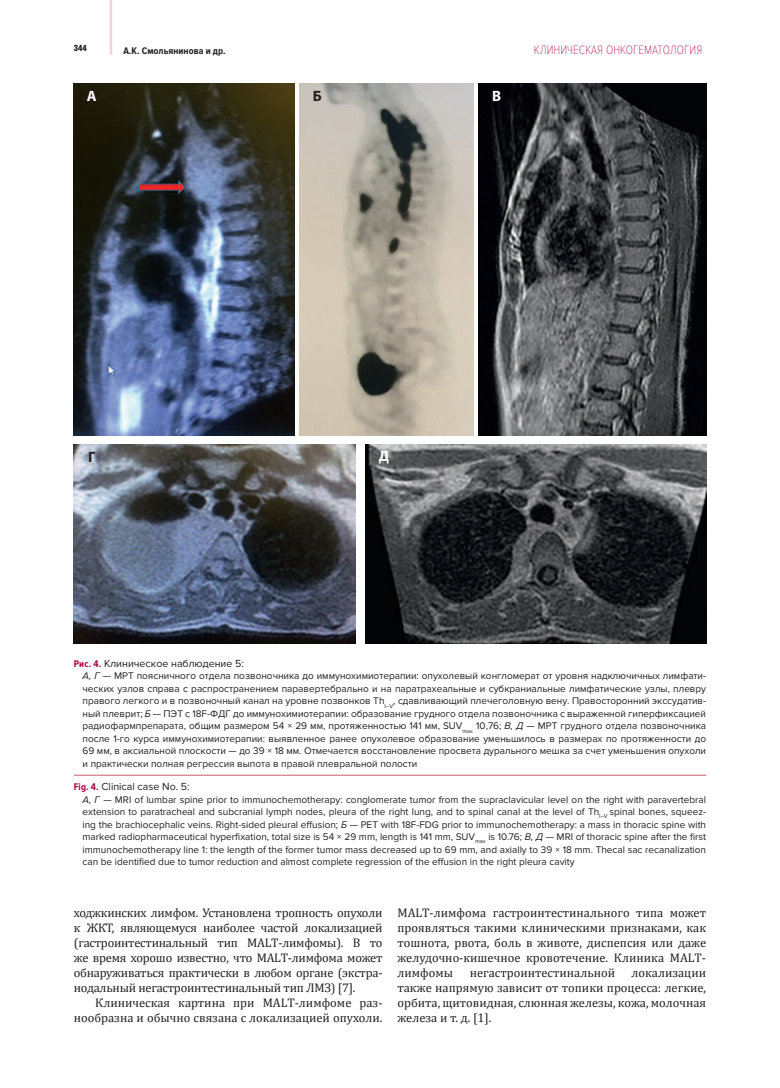
<style>
.page{position:relative;width:780px;height:1088px;background:#fff}
.page>*{position:absolute;margin:0;border:0;box-sizing:border-box;transform-origin:0 0}
.t1{font:700 15px "Myriad Pro";color:#fff}
.t2{font:700 15px "Myriad Pro";color:#231f20}
.t3{font:12.5px/15px "Cambria";color:#231f20;text-align:justify}
.t4{font:100 12.5px "Proxima Nova Cond";letter-spacing:.005em;color:#a7023c}
.t5{font:10.62px "Proxima Nova";color:#231f20}
.t6{font:10px/12.5px "Proxima Nova";color:#231f20;text-align:justify}
.t7{font:700 10px "Proxima Nova Cond";letter-spacing:.005em;color:#231f20}
.t8{font:900 8.75px "Helios Cond";color:#231f20}
.s1{font-family:"Proxima Nova Cond";font-weight:700;font-size:10px;color:#a7023c}
.s2{font-style:italic}
</style>
<div class="page">
<hr style="left:110px;top:0;width:2px;height:55px;background:#f9ced8">
<img style="left:74px;top:84px;width:220px;height:352px">
<img style="left:299px;top:84px;width:174px;height:352px">
<img style="left:478px;top:84px;width:228px;height:352px">
<img style="left:74px;top:444px;width:281px;height:199px">
<img style="left:366px;top:444px;width:340px;height:199px">
<hr style="left:74px;top:774px;width:632px;height:2px;background:#cf8086">
<p class="t8" style="left:74px;top:44px;width:15px">344</p>
<p class="t7" style="left:123px;top:46px;width:104px">А.К. Смольянинова и др.</p>
<p class="t4" style="left:534px;top:45px;width:170px">КЛИНИЧЕСКАЯ ОНКОГЕМАТОЛОГИЯ</p>
<h1 class="t1" style="left:87px;top:90px;width:11px">А</h1>
<h1 class="t2" style="left:313px;top:91px;width:11px">Б</h1>
<h1 class="t1" style="left:492px;top:91px;width:11px">В</h1>
<h1 class="t2" style="left:88px;top:451px;width:9px">Г</h1>
<h1 class="t1" style="left:378px;top:450px;width:12px">Д</h1>
<p class="t5" style="left:74px;top:659px;width:171px"><span class="s1">Рис. 4.</span> Клиническое наблюдение 5:</p>
<p class="t6" style="left:83px;top:670px;width:625px"><span class="s2">А, Г</span> — МРТ поясничного отдела позвоночника до иммунохимиотерапии: опухолевый конгломерат от уровня надключичных лимфати&shy;ческих узлов справа с распространением паравертебрально и на паратрахеальные и субкраниальные лимфатические узлы, плевру правого легкого и в позвоночный канал на уровне позвонков Th<sub>I–V</sub>, сдавливающий плечеголовную вену. Правосторонний экссудатив&shy;ный плеврит; <span class="s2">Б</span> — ПЭТ с 18F-ФДГ до иммунохимиотерапии: образование грудного отдела позвоночника с выраженной гиперфиксацией радиофармпрепарата, общим размером 54 × 29 мм, протяженностью 141 мм, SUV<sub>max</sub> 10,76; <span class="s2">В, Д</span> — МРТ грудного отдела позвоночника после 1-го курса иммунохимиотерапии: выявленное ранее опухолевое образование уменьшилось в размерах по протяженности до 69 мм, в аксиальной плоскости — до 39 × 18 мм. Отмечается восстановление просвета дурального мешка за счет уменьшения опухоли и практически полная регрессия выпота в правой плевральной полости</p>
<p class="t5" style="left:74px;top:782px;width:117px"><span class="s1">Fig. 4.</span> Clinical case No. 5:</p>
<p class="t6" style="left:83px;top:793px;width:625px"><span class="s2">А, Г</span> — MRI of lumbar spine prior to immunochemotherapy: conglomerate tumor from the supraclavicular level on the right with paravertebral extension to paratracheal and subcranial lymph nodes, pleura of the right lung, and to spinal canal at the level of Th<sub>I–V</sub> spinal bones, squeez&shy;ing the brachiocephalic veins. Right-sided pleural effusion; <span class="s2">Б</span> — PET with 18F-FDG prior to immunochemotherapy: a mass in thoracic spine with marked radiopharmaceutical hyperfixation, total size is 54 × 29 mm, length is 141 mm, SUV<sub>max</sub> is 10.76; <span class="s2">В, Д</span> — MRI of thoracic spine after the first immunochemotherapy line 1: the length of the former tumor mass decreased up to 69 mm, and axially to 39 × 18 mm. Thecal sac recanalization can be identified due to tumor reduction and almost complete regression of the effusion in the right pleura cavity</p>
<p class="t3" style="left:74px;top:905px;width:310px">ходжкинских лимфом. Установлена тропность опухоли к ЖКТ, являющемуся наиболее частой локализацией (гастроинтестинальный тип MALT-лимфомы). В то же время хорошо известно, что MALT-лимфома может обнаруживаться практически в любом органе (экстра&shy;нодальный негастроинтестинальный тип ЛМЗ) [7].</p>
<p class="t3" style="left:74px;top:995px;width:310px;text-align:right">Клиническая картина при MALT-лимфоме раз&shy;нообразна и обычно связана с локализацией опухоли.</p>
<p class="t3" style="left:397px;top:905px;width:310px">MALT-лимфома гастроинтестинального типа может проявляться такими клиническими признаками, как тошнота, рвота, боль в животе, диспепсия или даже желудочно-кишечное кровотечение. Клиника MALT&shy;лимфомы</p>
<p class="t3" style="left:469px;top:965px;width:147px">негастроинтестинальной</p>
<p class="t3" style="left:397px;top:965px;width:310px;text-indent:234px">локализации также напрямую зависит от топики процесса: легкие, орбита, щитовидная, слюнная железы, кожа, молочная железа и т. д. [1].</p>
</div>
